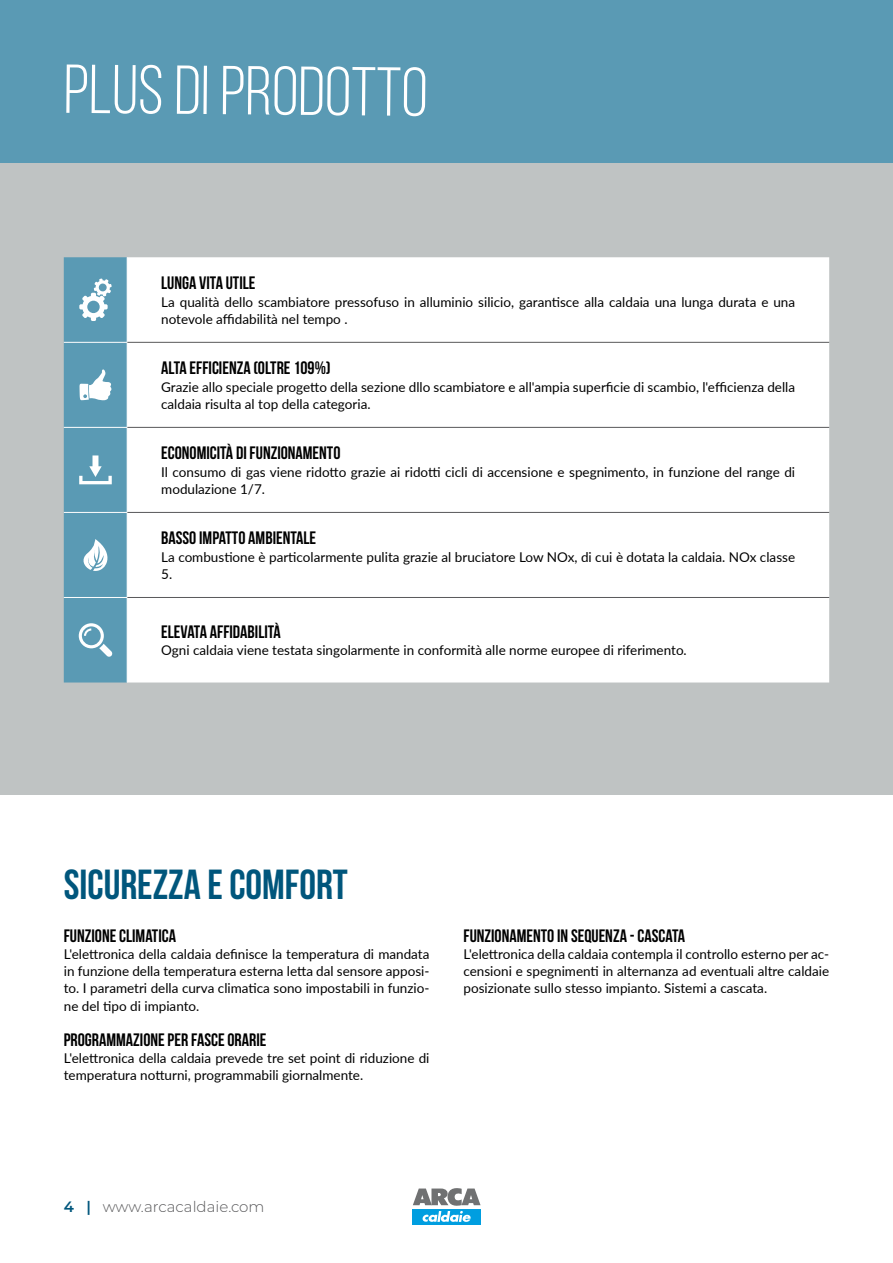
<style>
.page{position:relative;width:893px;height:1263px;background:#fff}
.page>*{position:absolute;margin:0;border:0;box-sizing:border-box;transform-origin:0 0}
.t1{font:69px "Bebas Neue";letter-spacing:-.01em;color:#fff}
.t2{font:700 42px "Bebas Neue";color:#00567c}
.t3{font:700 18px "Bebas Neue";color:#000}
.t4{font:300 15px "Montserrat";color:#58585a}
.t5{font:13.5px/17.2px "Lato";color:#000}
.s1{font-weight:600;color:#00567c}
</style>
<div class="page">
<div style="left:0;top:57px;width:893px;height:737px;background:#bfc3c3"></div>
<div style="left:128px;top:257px;width:701px;height:425px;background:#fff"></div>
<hr style="left:127px;top:257px;width:1px;height:85px;background:#fff">
<hr style="left:127px;top:342px;width:1px;height:85px;background:#fff">
<hr style="left:127px;top:428px;width:1px;height:84px;background:#fff">
<hr style="left:127px;top:513px;width:1px;height:84px;background:#fff">
<hr style="left:127px;top:598px;width:1px;height:84px;background:#fff">
<hr style="left:127px;top:342px;width:702px;height:1px;background:#58585a">
<hr style="left:127px;top:427px;width:702px;height:1px;background:#58585a">
<hr style="left:127px;top:512px;width:702px;height:1px;background:#58585a">
<hr style="left:127px;top:597px;width:702px;height:1px;background:#58585a">
<svg style="left:64px;top:257px;width:63px;height:425px;background:#68a2ba"></svg>
<div style="left:0;top:0;width:893px;height:162px;background:#5a9ab4"></div>
<div style="left:412px;top:1209px;width:68px;height:15px;background:#009ee0"></div>
<svg style="left:413px;top:1188px;width:67px;height:34px"></svg>
<h1 class="t1" style="left:64px;top:54px;width:366px">PLUS DI PRODOTTO</h1>
<h3 class="t3" style="left:161px;top:273px;width:96px">LUNGA VITA UTILE</h3>
<p class="t5" style="left:161px;top:292px;width:635px">La qualità dello scambiatore pressofuso in alluminio silicio, garantisce alla caldaia una lunga durata e una notevole affidabilità nel tempo .</p>
<h3 class="t3" style="left:161px;top:358px;width:171px">ALTA EFFICIENZA (OLTRE 109%)</h3>
<p class="t5" style="left:161px;top:377px;width:635px">Grazie allo speciale progetto della sezione dllo scambiatore e all'ampia superficie di scambio, l'efficienza della caldaia risulta al top della categoria.</p>
<h3 class="t3" style="left:161px;top:443px;width:181px">ECONOMICITÀ DI FUNZIONAMENTO</h3>
<p class="t5" style="left:161px;top:462px;width:635px">Il consumo di gas viene ridotto grazie ai ridotti cicli di accensione e spegnimento, in funzione del range di modulazione 1/7.</p>
<h3 class="t3" style="left:161px;top:528px;width:156px">BASSO IMPATTO AMBIENTALE</h3>
<p class="t5" style="left:161px;top:548px;width:635px">La combustione è particolarmente pulita grazie al bruciatore Low NOx, di cui è dotata la caldaia. NOx classe<br>5.</p>
<h3 class="t3" style="left:161px;top:622px;width:121px">ELEVATA AFFIDABILITÀ</h3>
<p class="t5" style="left:161px;top:641px;width:527px">Ogni caldaia viene testata singolarmente in conformità alle norme europee di riferimento.</p>
<h2 class="t2" style="left:64px;top:861px;width:286px">SICUREZZA E COMFORT</h2>
<h3 class="t3" style="left:64px;top:925px;width:114px">FUNZIONE CLIMATICA</h3>
<p class="t5" style="left:64px;top:945px;width:367px;text-align:justify">L'elettronica della caldaia definisce la temperatura di mandata in funzione della temperatura esterna letta dal sensore apposi&shy;to. I parametri della curva climatica sono impostabili in funzio&shy;ne del tipo di impianto.</p>
<h3 class="t3" style="left:64px;top:1030px;width:204px">PROGRAMMAZIONE PER FASCE ORARIE</h3>
<p class="t5" style="left:64px;top:1049px;width:367px">L'elettronica della caldaia prevede tre set point di riduzione di temperatura notturni, programmabili giornalmente.</p>
<h3 class="t3" style="left:463px;top:925px;width:223px">FUNZIONAMENTO IN SEQUENZA - CASCATA</h3>
<p class="t5" style="left:463px;top:945px;width:367px;text-align:justify">L'elettronica della caldaia contempla il controllo esterno per ac&shy;censioni e spegnimenti in alternanza ad eventuali altre caldaie posizionate sullo stesso impianto. Sistemi a cascata.</p>
<p class="t4" style="left:64px;top:1196px;width:202px"><span class="s1">4 |</span> www.arcacaldaie.com</p>
</div>
